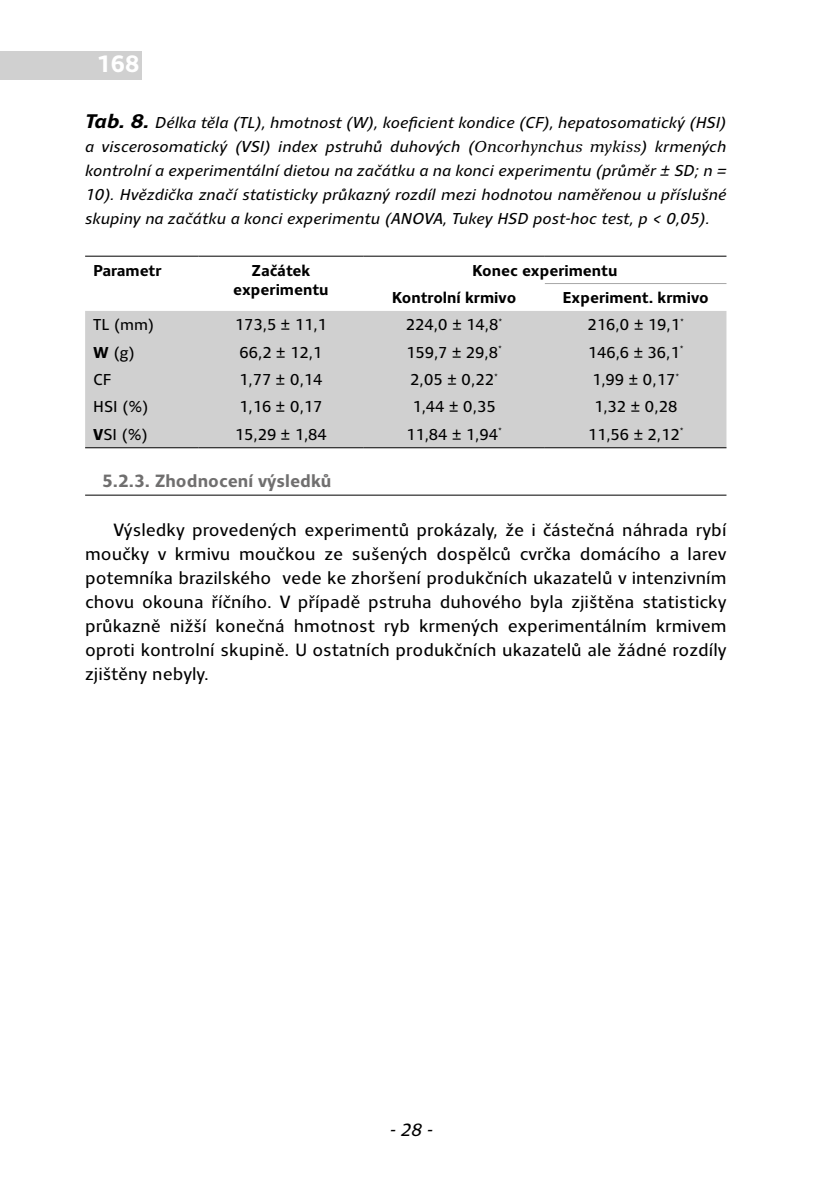
<style>
.page{position:relative;width:840px;height:1191px;background:#fff}
.page>*{position:absolute;margin:0;border:0;box-sizing:border-box;transform-origin:0 0}
.t1{font:700 24px "Clara Sans";color:#fff}
.t2{font:18px/24px "Clara Sans";color:#000;text-align:justify}
.t3{font:700 18px "Clara Sans";color:#706f6f}
.t4{font:italic 18px "Clara Sans";color:#000}
.t5{font:italic 16px/24px "Clara Sans";color:#000;text-align:justify}
.t6{font:16px "Clara Sans";color:#000}
.t7{font:700 16px/19.2px "Clara Sans";color:#000;text-align:center}
.s1{font-weight:700;font-size:20px}
.s2{font-family:"Clara Serif"}
.s3{font-weight:700}
</style>
<div class="page">
<div style="left:0;top:51px;width:142px;height:28px;background:#d0d0d0"></div>
<hr style="left:85px;top:495px;width:641px;height:1px;background:#000">
<div style="left:85px;top:311px;width:641px;height:136px;background:#d0d0d0"></div>
<hr style="left:85px;top:256px;width:113px;height:1px;background:#000">
<hr style="left:198px;top:256px;width:165px;height:1px;background:#000">
<hr style="left:363px;top:256px;width:181px;height:1px;background:#000">
<hr style="left:544px;top:256px;width:182px;height:1px;background:#000">
<hr style="left:544px;top:283px;width:182px;height:1px;background:#a7a7a7">
<hr style="left:85px;top:447px;width:113px;height:1px;background:#000">
<hr style="left:198px;top:447px;width:165px;height:1px;background:#000">
<hr style="left:363px;top:447px;width:181px;height:1px;background:#000">
<hr style="left:544px;top:447px;width:182px;height:1px;background:#000">
<h1 class="t1" style="left:97px;top:51px;width:44px">168</h1>
<p class="t5" style="left:85px;top:110px;width:642px"><span class="s1">Tab. 8.</span> Délka těla (TL), hmotnost (W), koeficient kondice (CF), hepatosomatický (HSI) a viscerosomatický (VSI) index pstruhů duhových (<span class="s2">Oncorhynchus mykiss</span>) krmených kontrolní a experimentální dietou na začátku a na konci experimentu (průměr ± SD; n = 10). Hvězdička značí statisticky průkazný rozdíl mezi hodnotou naměřenou u příslušné skupiny na začátku a konci experimentu (ANOVA, Tukey HSD post-hoc test, p &lt; 0,05).</p>
<p class="t7" style="left:93px;top:261px;width:70px">Parametr</p>
<p class="t7" style="left:233px;top:261px;width:97px">Začátek experimentu</p>
<p class="t7" style="left:391px;top:257px;width:227px;line-height:27.4px;text-align:left;text-indent:80px">Konec experimentu<br>Kontrolní krmivo</p>
<p class="t7" style="left:562px;top:288px;width:148px">Experiment. krmivo</p>
<p class="t6" style="left:93px;top:316px;width:63px">TL (mm)</p>
<p class="t6" style="left:235px;top:316px;width:93px">173,5 ± 11,1</p>
<p class="t6" style="left:405px;top:316px;width:98px">224,0 ± 14,8<sup>*</sup></p>
<p class="t6" style="left:587px;top:316px;width:98px">216,0 ± 19,1<sup>*</sup></p>
<p class="t6" style="left:93px;top:343px;width:43px"><span class="s3">W</span> (g)</p>
<p class="t6" style="left:239px;top:343px;width:84px">66,2 ± 12,1</p>
<p class="t6" style="left:406px;top:343px;width:97px">159,7 ± 29,8<sup>*</sup></p>
<p class="t6" style="left:587px;top:343px;width:97px">146,6 ± 36,1<sup>*</sup></p>
<p class="t6" style="left:93px;top:371px;width:20px">CF</p>
<p class="t6" style="left:239px;top:371px;width:85px">1,77 ± 0,14</p>
<p class="t6" style="left:410px;top:371px;width:89px">2,05 ± 0,22<sup>*</sup></p>
<p class="t6" style="left:591px;top:371px;width:89px">1,99 ± 0,17<sup>*</sup></p>
<p class="t6" style="left:93px;top:398px;width:57px">HSI (%)</p>
<p class="t6" style="left:239px;top:398px;width:85px">1,16 ± 0,17</p>
<p class="t6" style="left:412px;top:398px;width:85px">1,44 ± 0,35</p>
<p class="t6" style="left:593px;top:398px;width:85px">1,32 ± 0,28</p>
<p class="t6" style="left:93px;top:426px;width:56px"><span class="s3">V</span>SI (%)</p>
<p class="t6" style="left:235px;top:426px;width:93px">15,29 ± 1,84</p>
<p class="t6" style="left:406px;top:426px;width:97px">11,84 ± 1,94<sup>*</sup></p>
<p class="t6" style="left:587px;top:426px;width:97px">11,56 ± 2,12<sup>*</sup></p>
<p class="t3" style="left:102px;top:471px;width:231px">5.2.3. Zhodnocení výsledků</p>
<p class="t2" style="left:85px;top:518px;width:642px;text-indent:28px">Výsledky provedených experimentů prokázaly, že i částečná náhrada rybí moučky v krmivu moučkou ze sušených dospělců cvrčka domácího a larev potemníka brazilského vede ke zhoršení produkčních ukazatelů v intenzivním chovu okouna říčního. V případě pstruha duhového byla zjištěna statisticky průkazně nižší konečná hmotnost ryb krmených experimentálním krmivem oproti kontrolní skupině. U ostatních produkčních ukazatelů ale žádné rozdíly zjištěny nebyly.</p>
<p class="t4" style="left:390px;top:1120px;width:44px">- 28 -</p>
</div>
